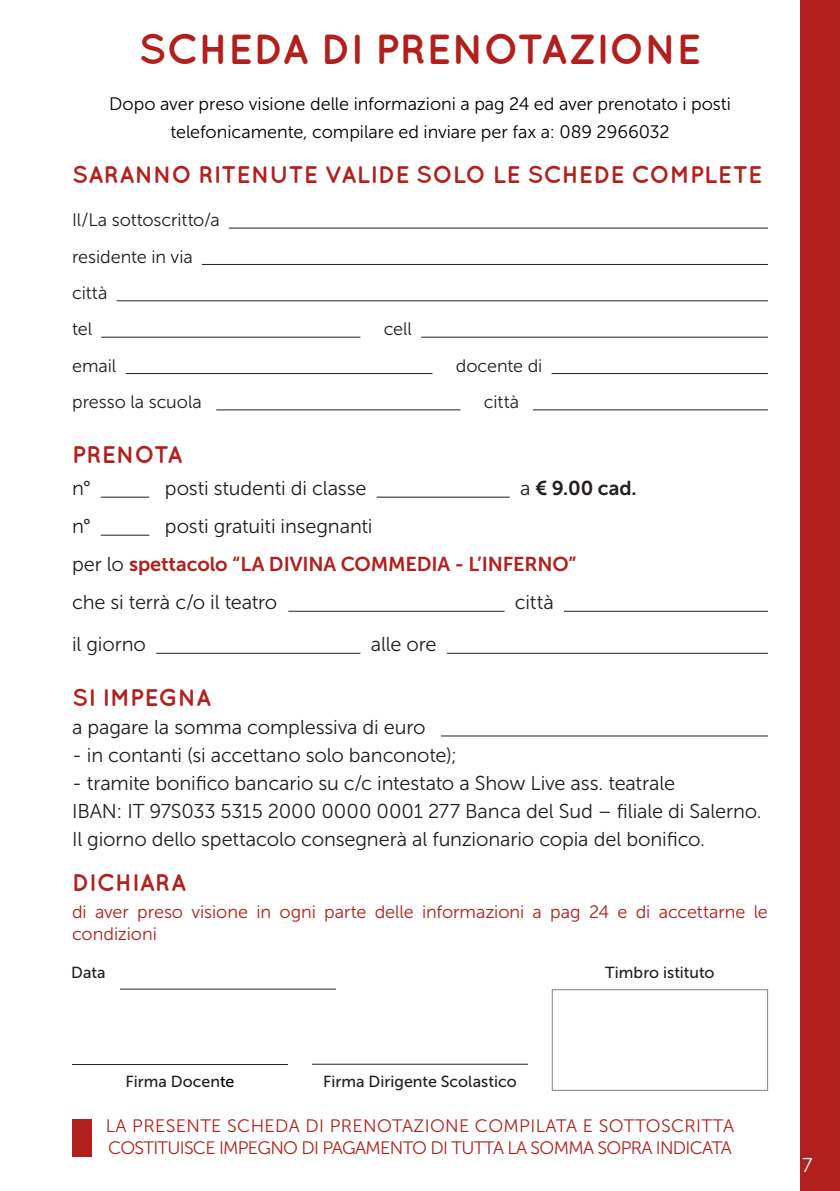
<style>
.page{position:relative;width:840px;height:1191px;background:#fff}
.page>*{position:absolute;margin:0;border:0;box-sizing:border-box;transform-origin:0 0}
.HELVETICA_NEUE_14{font:700 42px "Quicksand";letter-spacing:-.005em;color:#b1201d}
.HELVETICA_NEUE_14-2{font:700 24px "Quicksand";color:#b1201d}
.Stile_di_paragrafo_2{font:20px "Museo Sans 300";letter-spacing:-.01em;color:#231f20}
.Stile_di_paragrafo_2-2{font:20px "Museo Sans 700";letter-spacing:-.01em;color:#b1201d}
.Stile_di_paragrafo_2-3{font:20px "Museo Sans 700";color:#231f20}
.t1{font:20px "Museo Sans 300";color:#fff}
.HELVETICA_NEUE_14-3{font:18px/28px "Museo Sans 300";letter-spacing:-.005em;color:#000;text-align:center}
.Stile_di_paragrafo_2-4{font:18px "Museo Sans 300";letter-spacing:-.005em;color:#231f20}
.HELVETICA_NEUE_14-4{font:18px/21.6px "Museo Sans 300";letter-spacing:-.005em;color:#b1201d}
.bassss{font:18px "Museo Sans 300";letter-spacing:-.035em;color:#b1201d}
.bassss-2{font:18px "Museo Sans 300";letter-spacing:.02em;color:#b1201d}
.HELVETICA_NEUE_14-5{font:16px "Museo Sans 500";color:#231f20}
.s1{font-family:"Museo Sans 300"}
.s2{font-family:"Museo Sans 300";color:#231f20}
.s3{color:#000}
</style>
<div class="page">
<div style="left:799px;top:0;width:40px;height:1191px;background:#b1201d"></div>
<hr style="left:229px;top:228px;width:538px;height:1px;background:#231f20">
<hr style="left:202px;top:264px;width:565px;height:1px;background:#231f20">
<hr style="left:116px;top:300px;width:651px;height:1px;background:#231f20">
<hr style="left:101px;top:337px;width:259px;height:1px;background:#231f20">
<hr style="left:421px;top:337px;width:346px;height:1px;background:#231f20">
<hr style="left:125px;top:373px;width:307px;height:1px;background:#231f20">
<hr style="left:551px;top:373px;width:216px;height:1px;background:#231f20">
<hr style="left:216px;top:409px;width:244px;height:1px;background:#231f20">
<hr style="left:532px;top:409px;width:235px;height:1px;background:#231f20">
<hr style="left:101px;top:496px;width:48px;height:1px;background:#231f20">
<hr style="left:376px;top:496px;width:133px;height:1px;background:#231f20">
<hr style="left:101px;top:534px;width:48px;height:1px;background:#231f20">
<hr style="left:288px;top:611px;width:216px;height:1px;background:#231f20">
<hr style="left:563px;top:611px;width:204px;height:1px;background:#231f20">
<hr style="left:156px;top:653px;width:204px;height:1px;background:#231f20">
<hr style="left:446px;top:653px;width:321px;height:1px;background:#231f20">
<hr style="left:440px;top:735px;width:327px;height:1px;background:#231f20">
<hr style="left:72px;top:1064px;width:216px;height:1px;background:#231f20">
<hr style="left:120px;top:988px;width:216px;height:1px;background:#231f20">
<hr style="left:312px;top:1063px;width:215px;height:1px;background:#231f20">
<div style="left:72px;top:1119px;width:20px;height:38px;background:#b1201d"></div>
<p class="HELVETICA_NEUE_14" style="left:138px;top:24px;width:564px">SCHEDA DI PRENOTAZIONE</p>
<p class="HELVETICA_NEUE_14-3" style="left:109px;top:89px;width:623px">Dopo aver preso visione delle informazioni a pag 24 ed aver prenotato i posti telefonicamente, compilare ed inviare per fax a: 089 2966032</p>
<p class="HELVETICA_NEUE_14-2" style="left:72px;top:160px;width:691px">SARANNO RITENUTE VALIDE SOLO LE SCHEDE COMPLETE</p>
<p class="Stile_di_paragrafo_2-4" style="left:72px;top:210px;width:149px">Il/La sottoscritto/a</p>
<p class="Stile_di_paragrafo_2-4" style="left:72px;top:247px;width:122px">residente in via</p>
<p class="Stile_di_paragrafo_2-4" style="left:72px;top:283px;width:37px">città</p>
<p class="Stile_di_paragrafo_2-4" style="left:72px;top:319px;width:22px">tel</p>
<p class="Stile_di_paragrafo_2-4" style="left:383px;top:319px;width:30px">cell</p>
<p class="Stile_di_paragrafo_2-4" style="left:72px;top:356px;width:46px">email</p>
<p class="Stile_di_paragrafo_2-4" style="left:455px;top:356px;width:88px">docente di</p>
<p class="Stile_di_paragrafo_2-4" style="left:72px;top:392px;width:131px">presso la scuola</p>
<p class="Stile_di_paragrafo_2-4" style="left:483px;top:392px;width:37px">città</p>
<p class="HELVETICA_NEUE_14-2" style="left:72px;top:440px;width:112px">PRENOTA</p>
<p class="Stile_di_paragrafo_2" style="left:72px;top:477px;width:20px">n°</p>
<p class="Stile_di_paragrafo_2" style="left:165px;top:477px;width:203px">posti studenti di classe</p>
<p class="Stile_di_paragrafo_2-3" style="left:520px;top:477px;width:118px"><span class="s1">a</span> € 9.00 cad.</p>
<p class="Stile_di_paragrafo_2" style="left:72px;top:515px;width:20px">n°</p>
<p class="Stile_di_paragrafo_2" style="left:165px;top:515px;width:209px">posti gratuiti insegnanti</p>
<p class="Stile_di_paragrafo_2-2" style="left:72px;top:553px;width:505px"><span class="s2">per lo</span> spettacolo “LA DIVINA COMMEDIA - L’INFERNO”</p>
<p class="Stile_di_paragrafo_2" style="left:72px;top:591px;width:207px">che si terrà c/o il teatro</p>
<p class="Stile_di_paragrafo_2" style="left:514px;top:591px;width:40px">città</p>
<p class="Stile_di_paragrafo_2" style="left:72px;top:633px;width:75px">il giorno</p>
<p class="Stile_di_paragrafo_2" style="left:370px;top:633px;width:67px">alle ore</p>
<p class="HELVETICA_NEUE_14-2" style="left:72px;top:683px;width:141px">SI IMPEGNA</p>
<p class="Stile_di_paragrafo_2" style="left:72px;top:716px;width:355px">a pagare la somma complessiva di euro</p>
<p class="Stile_di_paragrafo_2" style="left:72px;top:744px;width:386px">- in contanti (si accettano solo banconote);</p>
<p class="Stile_di_paragrafo_2" style="left:72px;top:772px;width:604px">- tramite bonifico bancario su c/c intestato a Show Live ass. teatrale</p>
<p class="Stile_di_paragrafo_2" style="left:72px;top:800px;width:690px">IBAN: IT 97S033 5315 2000 0000 0001 277 Banca del Sud – filiale di Salerno.</p>
<p class="Stile_di_paragrafo_2" style="left:72px;top:828px;width:634px">Il giorno dello spettacolo consegnerà al funzionario copia del bonifico.</p>
<p class="HELVETICA_NEUE_14-2" style="left:72px;top:868px;width:115px">DICHIARA</p>
<p class="HELVETICA_NEUE_14-4" style="left:72px;top:901px;width:697px">di aver preso visione in ogni parte delle informazioni a pag 24 e di accettarne le condizioni</p>
<p class="HELVETICA_NEUE_14-5" style="left:71px;top:963px;width:36px">Data</p>
<p class="HELVETICA_NEUE_14-5" style="left:605px;top:963px;width:111px">Timbro istituto</p>
<p class="HELVETICA_NEUE_14-5" style="left:125px;top:1073px;width:110px">Firma Docen<span class="s3">te</span></p>
<p class="HELVETICA_NEUE_14-5" style="left:323px;top:1073px;width:195px">Firma Dirigente Scolastico</p>
<p class="bassss-2" style="left:106px;top:1116px;width:629px">LA PRESENTE SCHEDA DI PRENOTAZIONE COMPILATA E SOTTOSCRITTA</p>
<p class="bassss" style="left:108px;top:1138px;width:625px">COSTITUISCE IMPEGNO DI PAGAMENTO DI TUTTA LA SOMMA SOPRA INDICATA</p>
<p class="t1" style="left:801px;top:1154px;width:12px">7</p>
</div>
